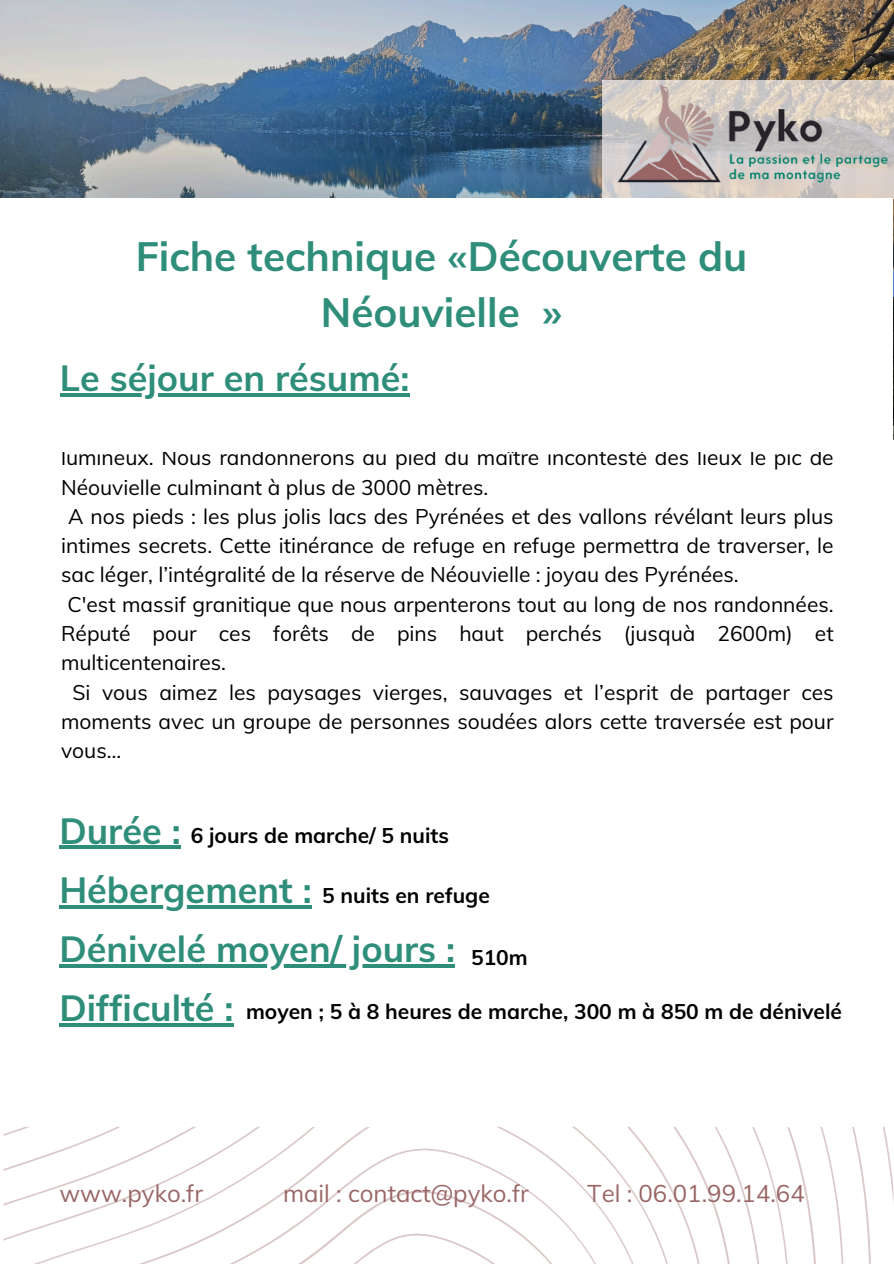
<style>
.page{position:relative;width:894px;height:1264px;background:#fff}
.page>*{position:absolute;margin:0;border:0;box-sizing:border-box;transform-origin:0 0}
.t1{font:40.5px/56.2px "RTL Bayan Bold";color:#2f8e7a;text-align:center}
.t2{font:36px "RTL Bayan Bold";color:#2f8e7a}
.t3{font:24px "RTL Bayan Regular";color:#996665}
.t4{font:21px/29.2px "RTL Bayan Regular";color:#000;text-align:justify}
.t5{font:21px "RTL Bayan Bold";color:#000}
</style>
<div class="page">
<img style="left:0;top:0;width:587px;height:198px">
<img style="left:587px;top:0;width:306px;height:198px">
<svg style="left:3px;top:1126px;width:890px;height:137px"></svg>
<hr style="left:60px;top:393px;width:349px;height:4px;background:#2f8e7a">
<hr style="left:59px;top:845px;width:122px;height:4px;background:#2f8e7a">
<hr style="left:59px;top:905px;width:253px;height:3px;background:#2f8e7a">
<hr style="left:59px;top:964px;width:396px;height:3px;background:#2f8e7a">
<hr style="left:59px;top:1023px;width:174px;height:3px;background:#2f8e7a">
<p class="t1" style="left:136px;top:227px;width:613px">Fiche technique «Découverte du<br>Néouvielle »</p>
<p class="t2" style="left:60px;top:355px;width:351px">Le séjour en résumé:</p>
<p class="t4" style="left:61px;top:443px;width:773px">lumineux. Nous randonnerons au pied du maître incontesté des lieux le pic de<br>Néouvielle culminant à plus de 3000 mètres.</p>
<p class="t4" style="left:61px;top:501px;width:773px;text-indent:7px">A nos pieds : les plus jolis lacs des Pyrénées et des vallons révélant leurs plus intimes secrets. Cette itinérance de refuge en refuge permettra de traverser, le sac léger, l’intégralité de la réserve de Néouvielle : joyau des Pyrénées.</p>
<h1 class="t4" style="left:61px;top:589px;width:773px;text-indent:6px">C'est massif granitique que nous arpenterons tout au long de nos randonnées.<br>Réputé pour ces forêts de pins haut perchés (jusquà 2600m) et multicentenaires.</h1>
<h2 class="t4" style="left:61px;top:677px;width:773px;text-indent:11px">Si vous aimez les paysages vierges, sauvages et l’esprit de partager ces moments avec un groupe de personnes soudées alors cette traversée est pour vous…</h2>
<p class="t2" style="left:59px;top:807px;width:123px">Durée :</p>
<p class="t2" style="left:59px;top:866px;width:254px">Hébergement :</p>
<h2 class="t2" style="left:59px;top:925px;width:397px">Dénivelé moyen/ jours :</h2>
<h4 class="t2" style="left:59px;top:984px;width:175px">Difficulté :</h4>
<h2 class="t5" style="left:191px;top:821px;width:260px">6 jours de marche/ 5 nuits</h2>
<h4 class="t5" style="left:322px;top:881px;width:169px">5 nuits en refuge</h4>
<h2 class="t5" style="left:471px;top:943px;width:58px">510m</h2>
<h4 class="t5" style="left:246px;top:998px;width:597px">moyen ; 5 à 8 heures de marche, 300 m à 850 m de dénivelé</h4>
<h2 class="t3" style="left:59px;top:1177px;width:145px">www.pyko.fr</h2>
<p class="t3" style="left:283px;top:1177px;width:247px">mail : contact@pyko.fr</p>
<h4 class="t3" style="left:587px;top:1177px;width:219px">Tel : 06.01.99.14.64</h4>
</div>
